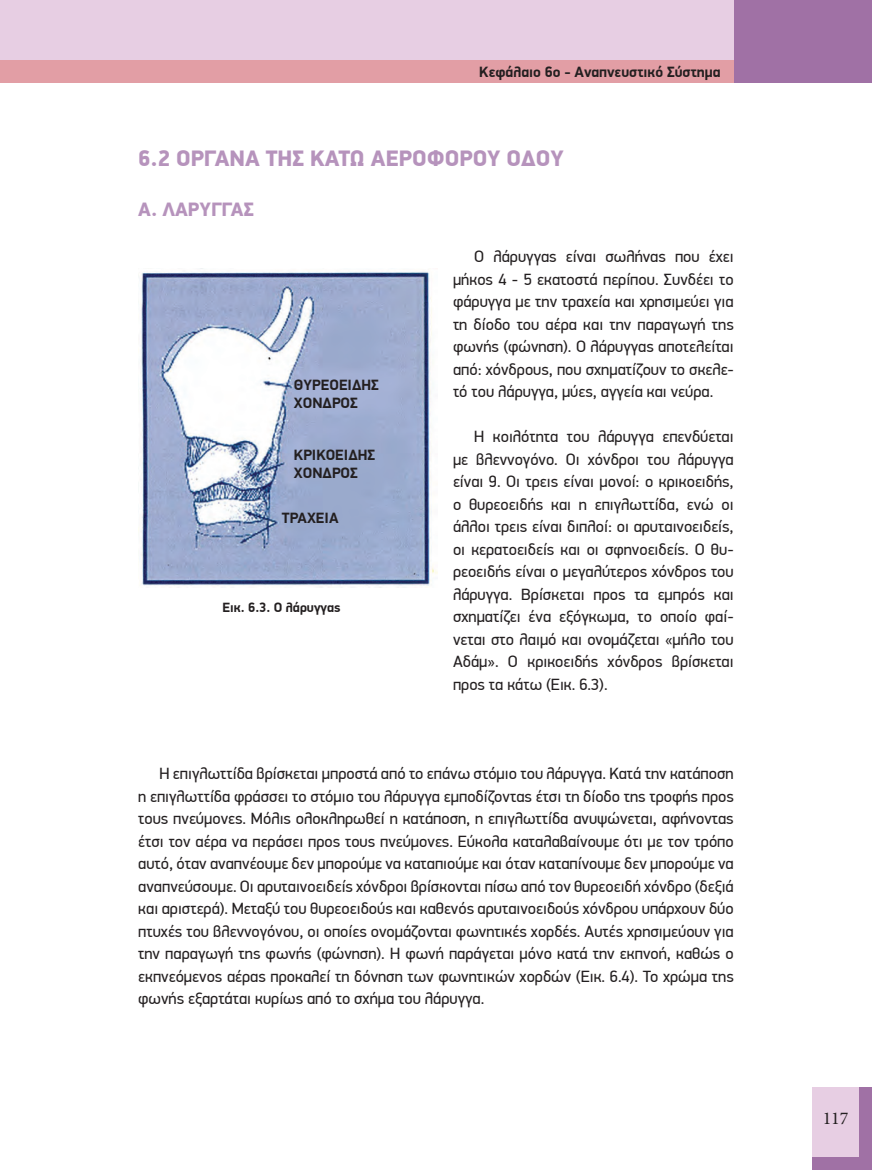
<style>
.page{position:relative;width:872px;height:1170px;background:#fff}
.page>*{position:absolute;margin:0;border:0;box-sizing:border-box;transform-origin:0 0}
.t1{font:900 22.5px "PF Din Display Pro";color:#b693bc}
.t2{font:900 19.5px "PF Din Display Pro";color:#b693bc}
.t3{font:18px "Minion Pro";color:#231f20}
.t4{font:16.35px/22.5px "PF Din Display Pro";color:#231f20;text-align:justify}
.t5{font:700 15px/18px "PF Din Display Pro";color:#231f20}
.t6{font:700 13.5px "PF Din Display Pro";color:#231f20}
</style>
<div class="page">
<div style="left:0;top:26px;width:744px;height:57px;background:#e29ea5"></div>
<div style="left:0;top:0;width:733px;height:60px;background:#e7cee3"></div>
<div style="left:733px;top:0;width:139px;height:83px;background:#a071a5"></div>
<div style="left:812px;top:1086px;width:60px;height:83px;background:#a071a5"></div>
<div style="left:812px;top:1086px;width:46px;height:70px;background:#e7cee3"></div>
<img style="left:138px;top:271px;width:299px;height:316px">
<p class="t5" style="left:479px;top:63px;width:243px">Κεφάλαιο 6ο - Αναπνευστικό Σύστημα</p>
<h1 class="t1" style="left:138px;top:144px;width:427px">6.2 ΟΡΓΑΝΑ ΤΗΣ ΚΑΤΩ ΑΕΡΟΦΟΡΟΥ ΟΔΟΥ</h1>
<p class="t2" style="left:138px;top:198px;width:117px">Α. ΛΑΡΥΓΓΑΣ</p>
<p class="t4" style="left:453px;top:245px;width:282px;text-indent:21px">Ο λάρυγγας είναι σωλήνας που έχει μήκος 4 - 5 εκατοστά περίπου. Συνδέει το φάρυγγα με την τραχεία και χρησιμεύει για τη δίοδο του αέρα και την παραγωγή της φωνής (φώνηση). Ο λάρυγγας αποτελείται από: χόνδρους, που σχηματίζουν το σκελε&shy;τό του λάρυγγα, μύες, αγγεία και νεύρα.</p>
<p class="t4" style="left:453px;top:425px;width:282px;text-indent:21px">Η κοιλότητα του λάρυγγα επενδύεται με βλεννογόνο. Οι χόνδροι του λάρυγγα είναι 9. Οι τρεις είναι μονοί: ο κρικοειδής, ο θυρεοειδής και η επιγλωττίδα, ενώ οι άλλοι τρεις είναι διπλοί: οι αρυταινοειδείς, οι κερατοειδείς και οι σφηνοειδείς. Ο θυ&shy;ρεοειδής είναι ο μεγαλύτερος χόνδρος του λάρυγγα. Βρίσκεται προς τα εμπρός και σχηματίζει ένα εξόγκωμα, το οποίο φαί&shy;νεται στο λαιμό και ονομάζεται «μήλο του Αδάμ». Ο κρικοειδής χόνδρος βρίσκεται προς τα κάτω (Εικ. 6.3).</p>
<p class="t5" style="left:294px;top:376px;width:87px">ΘΥΡΕΟΕΙΔΗΣ<br>ΧΟΝΔΡΟΣ</p>
<p class="t5" style="left:294px;top:446px;width:83px">ΚΡΙΚΟΕΙΔΗΣ<br>ΧΟΝΔΡΟΣ</p>
<p class="t5" style="left:282px;top:509px;width:58px">ΤΡΑΧΕΙΑ</p>
<p class="t6" style="left:222px;top:599px;width:120px">Εικ. 6.3. Ο λάρυγγας</p>
<p class="t4" style="left:138px;top:762px;width:597px;text-indent:21px">Η επιγλωττίδα βρίσκεται μπροστά από το επάνω στόμιο του λάρυγγα. Κατά την κατάποση η επιγλωττίδα φράσσει το στόμιο του λάρυγγα εμποδίζοντας έτσι τη δίοδο της τροφής προς τους πνεύμονες. Μόλις ολοκληρωθεί η κατάποση, η επιγλωττίδα ανυψώνεται, αφήνοντας έτσι τον αέρα να περάσει προς τους πνεύμονες. Εύκολα καταλαβαίνουμε ότι με τον τρόπο αυτό, όταν αναπνέουμε δεν μπορούμε να καταπιούμε και όταν καταπίνουμε δεν μπορούμε να αναπνεύσουμε. Οι αρυταινοειδείς χόνδροι βρίσκονται πίσω από τον θυρεοειδή χόνδρο (δεξιά και αριστερά). Μεταξύ του θυρεοειδούς και καθενός αρυταινοειδούς χόνδρου υπάρχουν δύο πτυχές του βλεννογόνου, οι οποίες ονομάζονται φωνητικές χορδές. Αυτές χρησιμεύουν για την παραγωγή της φωνής (φώνηση). Η φωνή παράγεται μόνο κατά την εκπνοή, καθώς ο εκπνεόμενος αέρας προκαλεί τη δόνηση των φωνητικών χορδών (Εικ. 6.4). Το χρώμα της φωνής εξαρτάται κυρίως από το σχήμα του λάρυγγα.</p>
<p class="t3" style="left:822px;top:1105px;width:27px">117</p>
</div>
